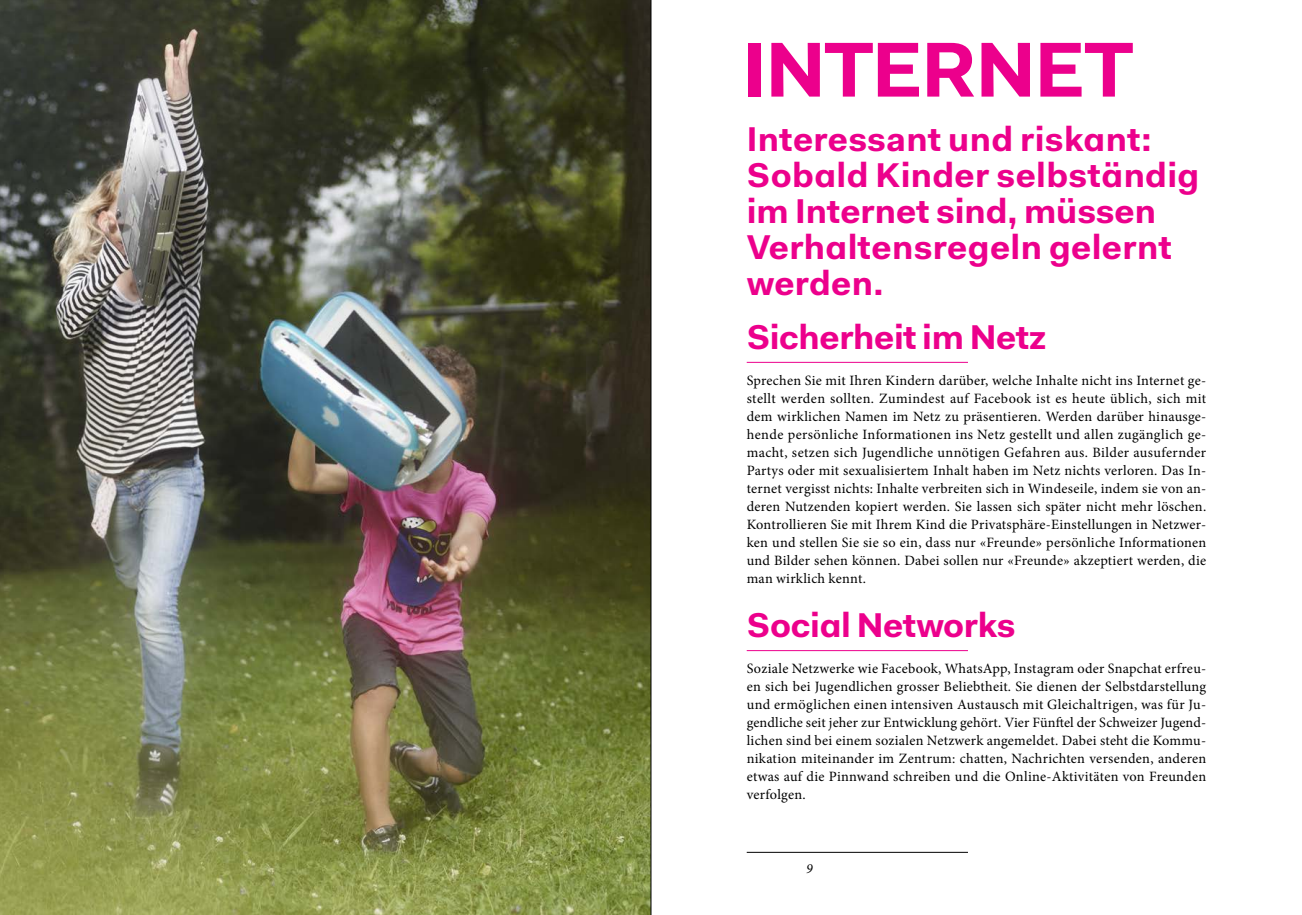
<style>
.page{position:relative;width:1302px;height:915px;background:#fff}
.page>*{position:absolute;margin:0;border:0;box-sizing:border-box;transform-origin:0 0}
.t1{font:700 78px "Fakt Pro";letter-spacing:-.02em;color:#ec008c}
.t2{font:700 34.5px/36px "Fakt Pro";letter-spacing:.005em;color:#ec008c}
.t3{font:14.25px/18px "Minion Pro";letter-spacing:.02em;color:#000;text-align:justify}
.t4{font:italic 13.8px "Minion Pro";color:#000}
</style>
<div class="page">
<img style="left:0;top:0;width:650px;height:914px">
<hr style="left:746px;top:851px;width:221px;height:1px;background:#000">
<hr style="left:650px;top:0;width:1px;height:914px;background:#000">
<hr style="left:746px;top:362px;width:221px;height:1px;background:#ec008c">
<hr style="left:746px;top:650px;width:221px;height:1px;background:#ec008c">
<h1 class="t1" style="left:742px;top:18px;width:392px">Internet</h1>
<h2 class="t2" style="left:746px;top:120px;width:454px">Interessant und riskant:<br>Sobald Kinder selbständig im Internet sind, müssen<br>Verhaltensregeln gelernt werden.</h2>
<h2 class="t2" style="left:746px;top:318px;width:301px">Sicherheit im Netz</h2>
<p class="t3" style="left:746px;top:371px;width:461px">Sprechen Sie mit Ihren Kindern darüber, welche Inhalte nicht ins Internet ge&shy;stellt werden sollten. Zumindest auf Facebook ist es heute üblich, sich mit dem wirklichen Namen im Netz zu präsentieren. Werden darüber hinausge&shy;hende persönliche Informationen ins Netz gestellt und allen zugänglich ge&shy;macht, setzen sich Jugendliche unnötigen Gefahren aus. Bilder ausufernder Partys oder mit sexualisiertem Inhalt haben im Netz nichts verloren. Das In&shy;ternet vergisst nichts: Inhalte verbreiten sich in Windeseile, indem sie von an&shy;deren Nutzenden kopiert werden. Sie lassen sich später nicht mehr löschen.<br>Kontrollieren Sie mit Ihrem Kind die Privatsphäre-Einstellungen in Netzwer&shy;ken und stellen Sie sie so ein, dass nur «Freunde» persönliche Informationen und Bilder sehen können. Dabei sollen nur «Freunde» akzeptiert werden, die man wirklich kennt.</p>
<h2 class="t2" style="left:746px;top:606px;width:270px">Social Networks</h2>
<p class="t3" style="left:746px;top:659px;width:461px">Soziale Netzwerke wie Facebook, WhatsApp, Instagram oder Snapchat erfreu&shy;en sich bei Jugendlichen grosser Beliebtheit. Sie dienen der Selbstdarstellung und ermöglichen einen intensiven Austausch mit Gleichaltrigen, was für Ju&shy;gendliche seit jeher zur Entwicklung gehört. Vier Fünftel der Schweizer Jugend&shy;lichen sind bei einem sozialen Netzwerk angemeldet. Dabei steht die Kommu&shy;nikation miteinander im Zentrum: chatten, Nachrichten versenden, anderen etwas auf die Pinnwand schreiben und die Online-Aktivitäten von Freunden verfolgen.</p>
<p class="t4" style="left:806px;top:858px;width:8px">9</p>
</div>
